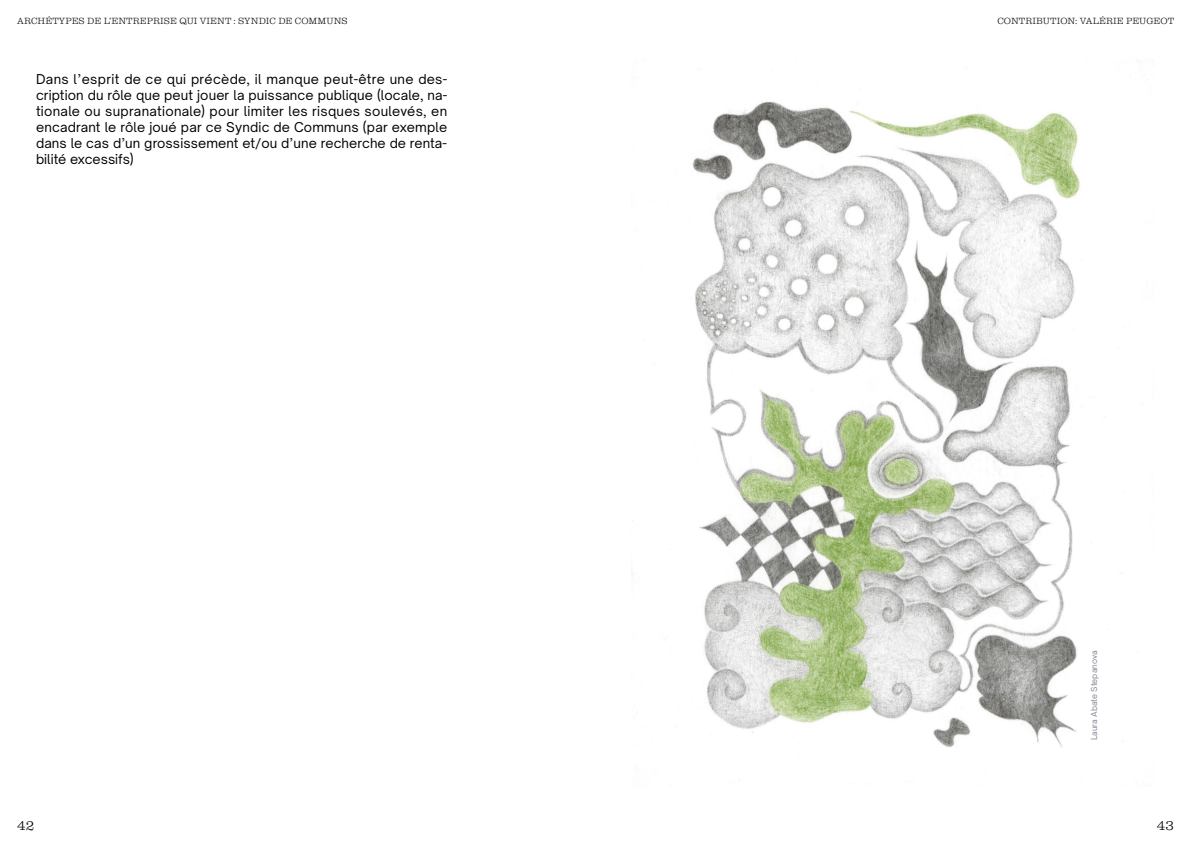
<style>
.page{position:relative;width:1191px;height:842px;background:#fff}
.page>*{position:absolute;margin:0;border:0;box-sizing:border-box;transform-origin:0 0}
.t1{font:100 14px "Clarendon Graphic";color:#000}
.t2{font:13px/16px "Open Sauce One";letter-spacing:.005em;color:#000;text-align:justify}
.t3{font:100 9px "Clarendon Graphic";letter-spacing:.01em;color:#000}
.t4{font:8px "Open Sauce One";color:#878894}
</style>
<div class="page">
<img style="left:631px;top:67px;width:492px;height:719px">
<p class="t3" style="left:17px;top:16px;width:332px">ARCHÉTYPES DE L’ENTREPRISE QUI VIENT : SYNDIC DE COMMUNS</p>
<p class="t3" style="left:997px;top:16px;width:178px">CONTRIBUTION: VALÉRIE PEUGEOT</p>
<p class="t2" style="left:36px;top:71px;width:413px">Dans l’esprit de ce qui précède, il manque peut-être une des&shy;cription du rôle que peut jouer la puissance publique (locale, na&shy;tionale ou supranationale) pour limiter les risques soulevés, en encadrant le rôle joué par ce Syndic de Communs (par exemple dans le cas d’un grossissement et/ou d’une recherche de renta&shy;bilité excessifs)</p>
<p class="t4" style="left:1089px;top:740px;width:91px;rotate:-90deg">Laura Abate Stepanova</p>
<p class="t1" style="left:17px;top:817px;width:19px">42</p>
<p class="t1" style="left:1157px;top:817px;width:19px">43</p>
</div>
